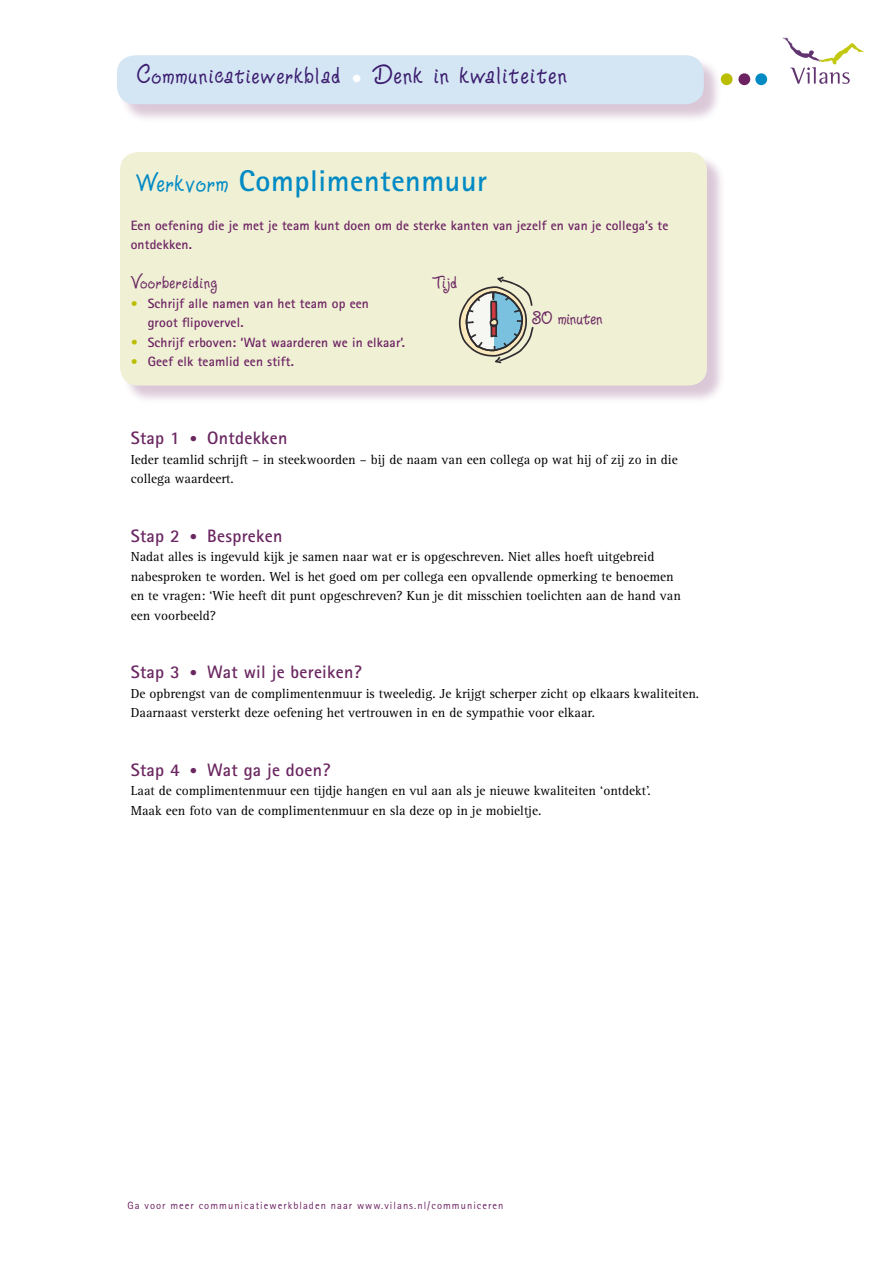
<style>
.page{position:relative;width:893px;height:1263px;background:#fff}
.page>*{position:absolute;margin:0;border:0;box-sizing:border-box;transform-origin:0 0}
.t1{font:700 30px "Rotis Sans Serif";letter-spacing:.02em;color:#008ac4}
.t2{font:28.5px "Ziggy Zoe";letter-spacing:.06em;color:#3c1d6f}
.t3{font:21px "Ziggy Zoe";letter-spacing:.05em;color:#6b2761}
.t4{font:21px "Ziggy Zoe";letter-spacing:.015em;color:#6b2761}
.t5{font:700 18px "Rotis Sans Serif";letter-spacing:.015em;color:#6b2761}
.t6{font:13.5px/19.5px "Rotis Serif";color:#000}
.t7{font:700 13.5px/19.5px "Rotis Sans Serif";letter-spacing:.01em;color:#6d2262}
.t8{font:10.5px "Rotis Sans Serif";letter-spacing:.1em;color:#6d2262}
.s1{font-size:30px}
.s2{font-family:"Ziggy Zoe";font-weight:400}
.s3{font-family:"Rotis Serif";font-weight:400;color:#bbbe00}
.s4{color:#bbbe00}
.s5{font-size:15px}
</style>
<div class="page">
<svg style="left:783px;top:38px;width:81px;height:46px"></svg>
<div style="left:119px;top:58px;width:603px;height:65px;background:#6d2262;opacity:.25"></div>
<div style="left:117px;top:55px;width:587px;height:49px;background:#d4e6f4;border-radius:18px"></div>
<div style="left:721px;top:73px;width:12px;height:12px;background:#bbbe00;border-radius:50%"></div>
<div style="left:738px;top:73px;width:12px;height:12px;background:#6d2262;border-radius:50%"></div>
<div style="left:755px;top:73px;width:12px;height:12px;background:#008ac4;border-radius:50%"></div>
<div style="left:122px;top:154px;width:603px;height:250px;background:#6d2262;opacity:.25"></div>
<div style="left:120px;top:152px;width:587px;height:233px;background:#f0f0d5;border-radius:18px"></div>
<svg style="left:459px;top:276px;width:75px;height:87px"></svg>
<h2 class="t2" style="left:137px;top:62px;width:431px">Communicatiewerkblad <sub>•</sub> <span class="s1">Denk in kwaliteiten</span></h2>
<h1 class="t1" style="left:136px;top:161px;width:353px"><span class="s2">Werkvorm</span> Complimentenmuur</h1>
<p class="t7" style="left:131px;top:215px;width:539px">Een oefening die je met je team kunt doen om de sterke kanten van jezelf en van je collega’s te ontdekken.</p>
<h3 class="t3" style="left:131px;top:272px;width:88px">Voorbereiding</h3>
<h3 class="t3" style="left:432px;top:272px;width:26px">Tijd</h3>
<p class="t7" style="left:148px;top:293px;width:223px;text-indent:-17px"><span class="s3">•</span> Schrijf alle namen van het team op een groot flipovervel.</p>
<p class="t7" style="left:131px;top:332px;width:276px"><span class="s4">•</span> Schrijf erboven: ‘Wat waarderen we in elkaar’.</p>
<p class="t7" style="left:131px;top:351px;width:165px"><span class="s3">•</span> Geef elk teamlid een stift.</p>
<h3 class="t4" style="left:532px;top:308px;width:72px">30 minuten</h3>
<h3 class="t5" style="left:131px;top:427px;width:158px">Stap 1 <span class="s5">•</span> Ontdekken</h3>
<p class="t6" style="left:131px;top:450px;width:548px">Ieder teamlid schrijft – in steekwoorden – bij de naam van een collega op wat hij of zij zo in die collega waardeert.</p>
<h3 class="t5" style="left:131px;top:524px;width:153px">Stap 2 <span class="s5">•</span> Bespreken</h3>
<p class="t6" style="left:131px;top:547px;width:552px">Nadat alles is ingevuld kijk je samen naar wat er is opgeschreven. Niet alles hoeft uitgebreid nabesproken te worden. Wel is het goed om per collega een opvallende opmerking te benoemen en te vragen: ‘Wie heeft dit punt opgeschreven? Kun je dit misschien toelichten aan de hand van een voorbeeld?</p>
<h3 class="t5" style="left:131px;top:661px;width:232px">Stap 3 <span class="s5">•</span> Wat wil je bereiken?</h3>
<p class="t6" style="left:131px;top:684px;width:570px">De opbrengst van de complimentenmuur is tweeledig. Je krijgt scherper zicht op elkaars kwaliteiten.<br>Daarnaast versterkt deze oefening het vertrouwen in en de sympathie voor elkaar.</p>
<h3 class="t5" style="left:131px;top:758px;width:201px">Stap 4 <span class="s5">•</span> Wat ga je doen?</h3>
<p class="t6" style="left:131px;top:781px;width:521px">Laat de complimentenmuur een tijdje hangen en vul aan als je nieuwe kwaliteiten ‘ontdekt’.<br>Maak een foto van de complimentenmuur en sla deze op in je mobieltje.</p>
<p class="t8" style="left:128px;top:1199px;width:377px">Ga voor meer communicatiewerkbladen naar www.vilans.nl/communiceren</p>
</div>
